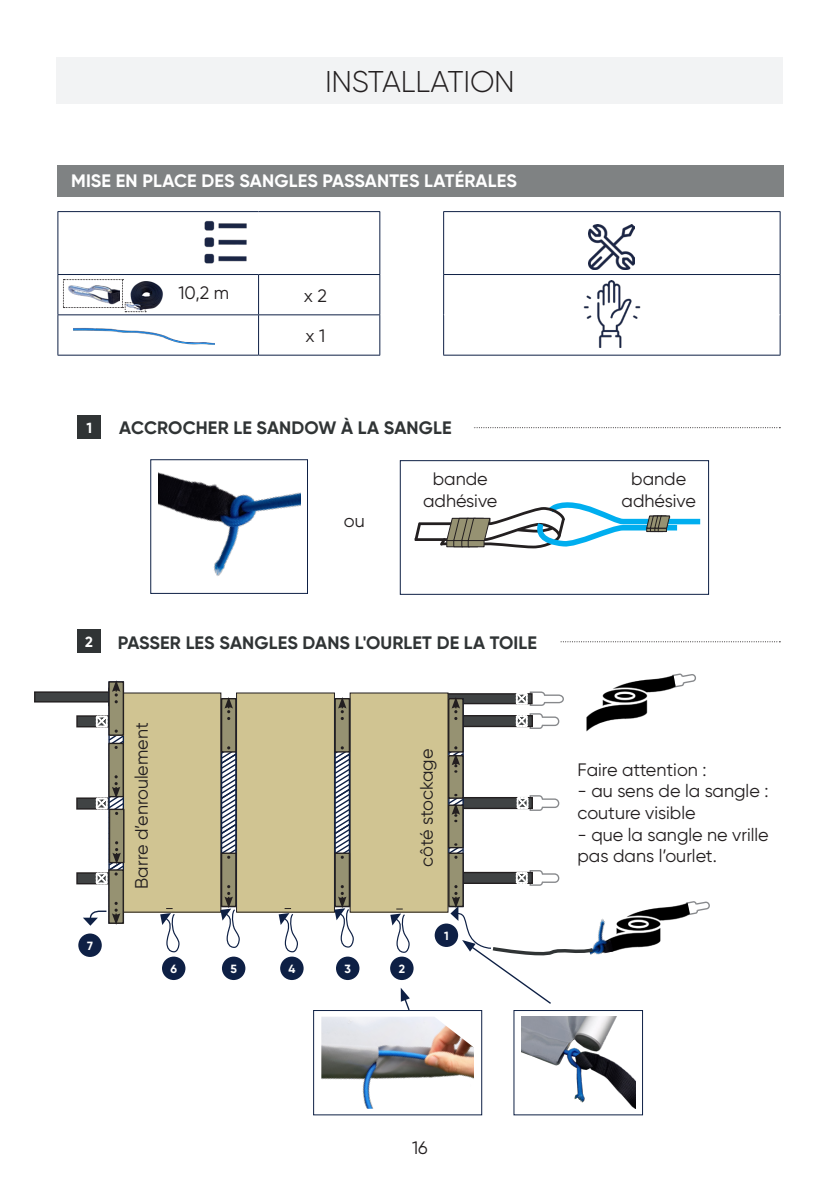
<style>
.page{position:relative;width:840px;height:1191px;background:#fff}
.page>*{position:absolute;margin:0;border:0;box-sizing:border-box;transform-origin:0 0}
.NOM_CHAPITRE{font:300 30px "Gilroy";letter-spacing:-.01em;color:#231f20}
.TEXTE{font:18px/21.6px "Gilroy";color:#231f20}
.t1{font:700 18px "Gilroy";letter-spacing:.01em;color:#303435}
.t2{font:700 18px "Gilroy";letter-spacing:.01em;color:#fff}
.TEXTE-2{font:700 14.6px "Gilroy";color:#fff}
.t3{font:700 11.8px "Gilroy";color:#fff}
</style>
<div class="page">
<div style="left:57px;top:57px;width:725px;height:46px;background:#f2f3f4"></div>
<div style="left:35px;top:692px;width:78px;height:10px;background:#404344"></div>
<div style="left:34px;top:691px;width:80px;height:11px;border:1px solid #231f20"></div>
<hr style="left:57px;top:211px;width:201px;height:1px;background:#0e2045">
<hr style="left:57px;top:212px;width:1px;height:62px;background:#0e2045">
<hr style="left:258px;top:211px;width:122px;height:1px;background:#0e2045">
<hr style="left:379px;top:212px;width:1px;height:62px;background:#0e2045">
<hr style="left:57px;top:274px;width:201px;height:1px;background:#0e2045">
<hr style="left:57px;top:275px;width:1px;height:39px;background:#0e2045">
<hr style="left:258px;top:274px;width:122px;height:1px;background:#0e2045">
<hr style="left:258px;top:275px;width:1px;height:39px;background:#0e2045">
<hr style="left:379px;top:275px;width:1px;height:39px;background:#0e2045">
<hr style="left:57px;top:314px;width:201px;height:1px;background:#0e2045">
<hr style="left:57px;top:315px;width:1px;height:40px;background:#0e2045">
<hr style="left:258px;top:314px;width:122px;height:1px;background:#0e2045">
<hr style="left:258px;top:315px;width:1px;height:40px;background:#0e2045">
<hr style="left:379px;top:315px;width:1px;height:40px;background:#0e2045">
<hr style="left:57px;top:355px;width:201px;height:1px;background:#0e2045">
<hr style="left:258px;top:355px;width:122px;height:1px;background:#0e2045">
<div style="left:150px;top:459px;width:158px;height:135px;border:1px solid #0e2045"></div>
<img style="left:158px;top:472px;width:142px;height:104px">
<div style="left:313px;top:1010px;width:169px;height:105px;border:1px solid #0e2045"></div>
<img style="left:321px;top:1017px;width:152px;height:91px">
<div style="left:390px;top:956px;width:23px;height:24px;background:#0e2045;border-radius:50%"></div>
<div style="left:280px;top:956px;width:23px;height:24px;background:#0e2045;border-radius:50%"></div>
<div style="left:336px;top:956px;width:23px;height:24px;background:#0e2045;border-radius:50%"></div>
<div style="left:222px;top:956px;width:23px;height:24px;background:#0e2045;border-radius:50%"></div>
<div style="left:162px;top:956px;width:23px;height:24px;background:#0e2045;border-radius:50%"></div>
<div style="left:434px;top:923px;width:24px;height:24px;background:#0e2045;border-radius:50%"></div>
<img style="left:204px;top:220px;width:43px;height:44px">
<hr style="left:443px;top:211px;width:337px;height:1px;background:#0e2045">
<hr style="left:443px;top:212px;width:1px;height:62px;background:#0e2045">
<hr style="left:779px;top:212px;width:1px;height:62px;background:#0e2045">
<hr style="left:443px;top:274px;width:337px;height:1px;background:#0e2045">
<hr style="left:443px;top:275px;width:1px;height:40px;background:#0e2045">
<hr style="left:779px;top:275px;width:1px;height:40px;background:#0e2045">
<hr style="left:443px;top:315px;width:1px;height:40px;background:#0e2045">
<hr style="left:779px;top:315px;width:1px;height:40px;background:#0e2045">
<hr style="left:443px;top:355px;width:337px;height:1px;background:#0e2045">
<hr style="left:443px;top:314px;width:336px;height:1px;background:#fff">
<img style="left:588px;top:224px;width:46px;height:46px">
<img style="left:583px;top:281px;width:58px;height:67px">
<img style="left:146px;top:281px;width:17px;height:31px">
<img style="left:74px;top:328px;width:140px;height:28px">
<svg style="left:400px;top:988px;width:10px;height:23px"></svg>
<div style="left:123px;top:693px;width:98px;height:219px;background:#d0c492"></div>
<div style="left:236px;top:693px;width:98px;height:219px;background:#d0c492"></div>
<div style="left:350px;top:693px;width:98px;height:219px;background:#d0c492"></div>
<div style="left:77px;top:873px;width:37px;height:10px;background:#404344"></div>
<div style="left:76px;top:872px;width:39px;height:12px;border:1px solid #231f20"></div>
<div style="left:77px;top:798px;width:37px;height:11px;background:#404344"></div>
<div style="left:76px;top:797px;width:39px;height:12px;border:1px solid #231f20"></div>
<div style="left:77px;top:716px;width:37px;height:10px;background:#404344"></div>
<div style="left:76px;top:715px;width:39px;height:12px;border:1px solid #231f20"></div>
<svg style="left:333px;top:697px;width:20px;height:251px"></svg>
<svg style="left:390px;top:908px;width:19px;height:45px"></svg>
<svg style="left:278px;top:908px;width:19px;height:45px"></svg>
<svg style="left:160px;top:908px;width:19px;height:45px"></svg>
<svg style="left:219px;top:697px;width:20px;height:251px"></svg>
<svg style="left:696px;top:901px;width:14px;height:13px"></svg>
<img style="left:613px;top:901px;width:83px;height:51px">
<svg style="left:682px;top:674px;width:14px;height:12px"></svg>
<img style="left:596px;top:673px;width:86px;height:52px">
<img style="left:596px;top:918px;width:17px;height:37px">
<img style="left:521px;top:1016px;width:114px;height:92px">
<div style="left:399px;top:460px;width:309px;height:134px;border:1px solid #0e2045"></div>
<svg style="left:414px;top:502px;width:287px;height:47px"></svg>
<svg style="left:63px;top:279px;width:83px;height:33px"></svg>
<svg style="left:446px;top:691px;width:150px;height:313px"></svg>
<svg style="left:83px;top:680px;width:42px;height:245px"></svg>
<div style="left:77px;top:629px;width:24px;height:24px;background:#303435"></div>
<svg style="left:560px;top:641px;width:218px;height:1px"></svg>
<div style="left:77px;top:415px;width:24px;height:24px;background:#303435"></div>
<svg style="left:474px;top:427px;width:304px;height:1px"></svg>
<div style="left:78px;top:933px;width:24px;height:24px;background:#0e2045;border-radius:50%"></div>
<div style="left:57px;top:165px;width:726px;height:32px;background:#7f8283"></div>
<p class="NOM_CHAPITRE" style="left:325px;top:63px;width:191px">INSTALLATION</p>
<p class="t2" style="left:71px;top:170px;width:447px">MISE EN PLACE DES SANGLES PASSANTES LATÉRALES</p>
<p class="TEXTE" style="left:178px;top:281px;width:52px">10,2 m</p>
<p class="TEXTE" style="left:303px;top:284px;width:25px">x 2</p>
<p class="TEXTE" style="left:305px;top:325px;width:21px">x 1</p>
<p class="TEXTE-2" style="left:86px;top:419px;width:7px">1</p>
<p class="t1" style="left:119px;top:416px;width:334px">ACCROCHER LE SANDOW À LA SANGLE</p>
<p class="TEXTE" style="left:343px;top:509px;width:22px">ou</p>
<p class="TEXTE" style="left:423px;top:468px;width:76px;text-align:center">bande adhésive</p>
<p class="TEXTE" style="left:621px;top:468px;width:76px;text-align:center">bande adhésive</p>
<p class="TEXTE-2" style="left:85px;top:633px;width:9px">2</p>
<p class="t1" style="left:118px;top:631px;width:420px">PASSER LES SANGLES DANS L'OURLET DE LA TOILE</p>
<p class="t3" style="left:87px;top:938px;width:7px">7</p>
<p class="TEXTE" style="left:130px;top:888px;width:168px;rotate:-90deg">Barre d’enroulement</p>
<p class="TEXTE" style="left:415px;top:866px;width:120px;rotate:-90deg">côté stockage</p>
<p class="t3" style="left:170px;top:961px;width:8px">6</p>
<p class="t3" style="left:230px;top:961px;width:8px">5</p>
<p class="t3" style="left:288px;top:961px;width:8px">4</p>
<p class="t3" style="left:344px;top:961px;width:8px">3</p>
<p class="t3" style="left:398px;top:961px;width:8px">2</p>
<p class="t3" style="left:444px;top:928px;width:6px">1</p>
<p class="TEXTE" style="left:577px;top:758px;width:131px">Faire attention :</p>
<p class="TEXTE" style="left:577px;top:780px;width:192px">- au sens de la sangle : couture visible</p>
<p class="TEXTE" style="left:577px;top:823px;width:193px">- que la sangle ne vrille pas dans l’ourlet.</p>
<p class="TEXTE" style="left:412px;top:1137px;width:17px">16</p>
</div>
